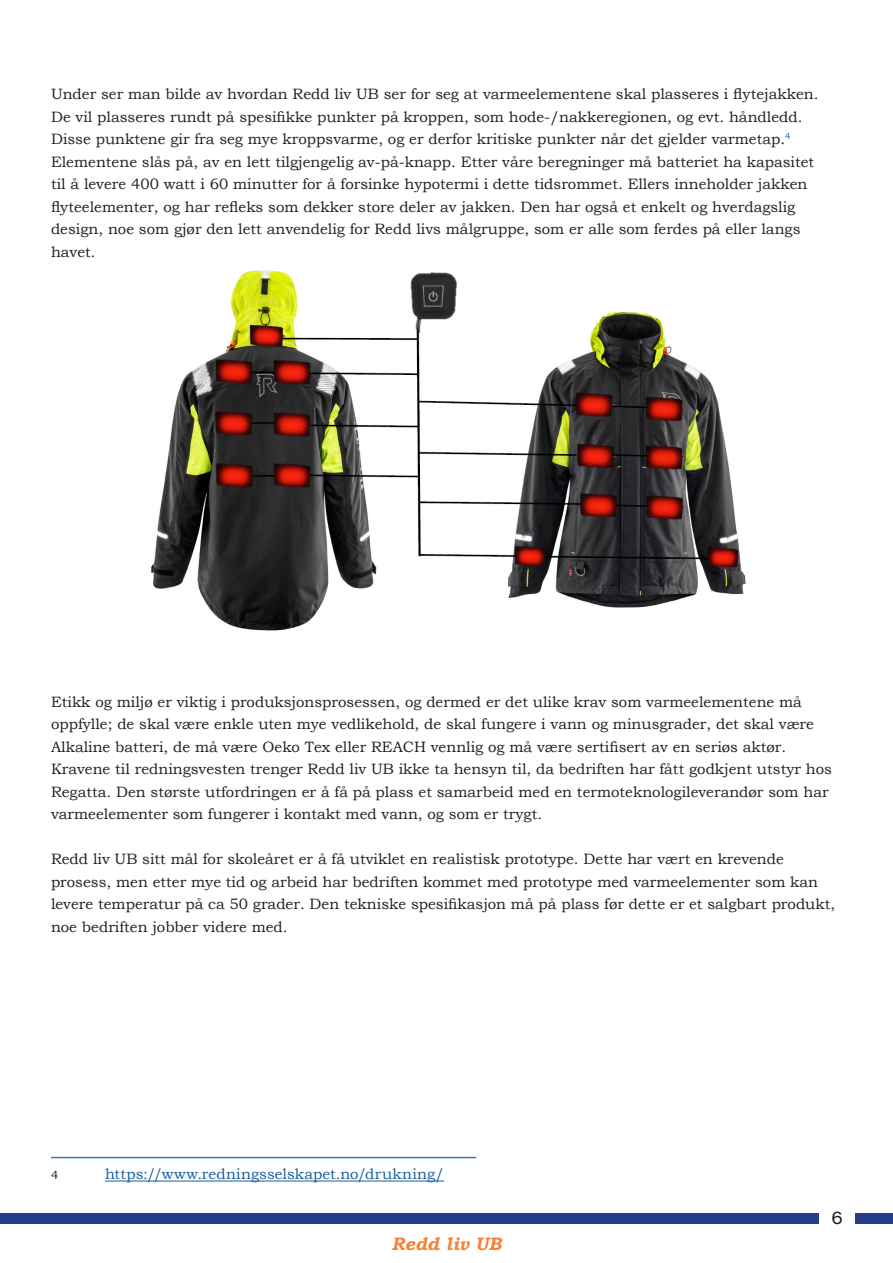
<style>
.page{position:relative;width:893px;height:1263px;background:#fff}
.page>*{position:absolute;margin:0;border:0;box-sizing:border-box;transform-origin:0 0}
.t1{font:italic 700 18px "Bookman Old Style";color:#f48237}
.t2{font:18px "Acumin Pro Wide";color:#231f20}
.t3{font:15px/22.5px "Bookman Old Style";color:#231f20}
.t4{font:15px "Bookman Old Style";letter-spacing:.01em;color:#175d9e}
.t5{font:12px "Bookman Old Style";color:#231f20}
</style>
<div class="page">
<div style="left:856px;top:1213px;width:37px;height:11px;background:#253f8e"></div>
<div style="left:0;top:1213px;width:819px;height:11px;background:#253f8e"></div>
<hr style="left:51px;top:1157px;width:425px;height:1px;background:#3c72b9">
<hr style="left:105px;top:1180px;width:339px;height:1px;background:#175d9e">
<img style="left:151px;top:270px;width:595px;height:361px">
<p class="t3" style="left:51px;top:83px;width:769px">Under ser man bilde av hvordan Redd liv UB ser for seg at varmeelementene skal plasseres i flytejakken.<br>De vil plasseres rundt på spesifikke punkter på kroppen, som hode-/nakkeregionen, og evt. håndledd.<br>Disse punktene gir fra seg mye kroppsvarme, og er derfor kritiske punkter når det gjelder varmetap.<sup>4<br></sup>Elementene slås på, av en lett tilgjengelig av-på-knapp. Etter våre beregninger må batteriet ha kapasitet til å levere 400 watt i 60 minutter for å forsinke hypotermi i dette tidsrommet. Ellers inneholder jakken flyteelementer, og har refleks som dekker store deler av jakken. Den har også et enkelt og hverdagslig design, noe som gjør den lett anvendelig for Redd livs målgruppe, som er alle som ferdes på eller langs havet.</p>
<p class="t3" style="left:51px;top:690px;width:782px">Etikk og miljø er viktig i produksjonsprosessen, og dermed er det ulike krav som varmeelementene må oppfylle; de skal være enkle uten mye vedlikehold, de skal fungere i vann og minusgrader, det skal være Alkaline batteri, de må være Oeko Tex eller REACH vennlig og må være sertifisert av en seriøs aktør.<br>Kravene til redningsvesten trenger Redd liv UB ikke ta hensyn til, da bedriften har fått godkjent utstyr hos Regatta. Den største utfordringen er å få på plass et samarbeid med en termoteknologileverandør som har varmeelementer som fungerer i kontakt med vann, og som er trygt.</p>
<p class="t3" style="left:51px;top:848px;width:786px">Redd liv UB sitt mål for skoleåret er å få utviklet en realistisk prototype. Dette har vært en krevende prosess, men etter mye tid og arbeid har bedriften kommet med prototype med varmeelementer som kan levere temperatur på ca 50 grader. Den tekniske spesifikasjon må på plass før dette er et salgbart produkt, noe bedriften jobber videre med.</p>
<p class="t5" style="left:51px;top:1167px;width:9px">4</p>
<p class="t4" style="left:105px;top:1164px;width:341px">https://www.redningsselskapet.no/drukning/</p>
<p class="t1" style="left:392px;top:1230px;width:111px">Redd liv UB</p>
<p class="t2" style="left:832px;top:1205px;width:13px">6</p>
</div>
